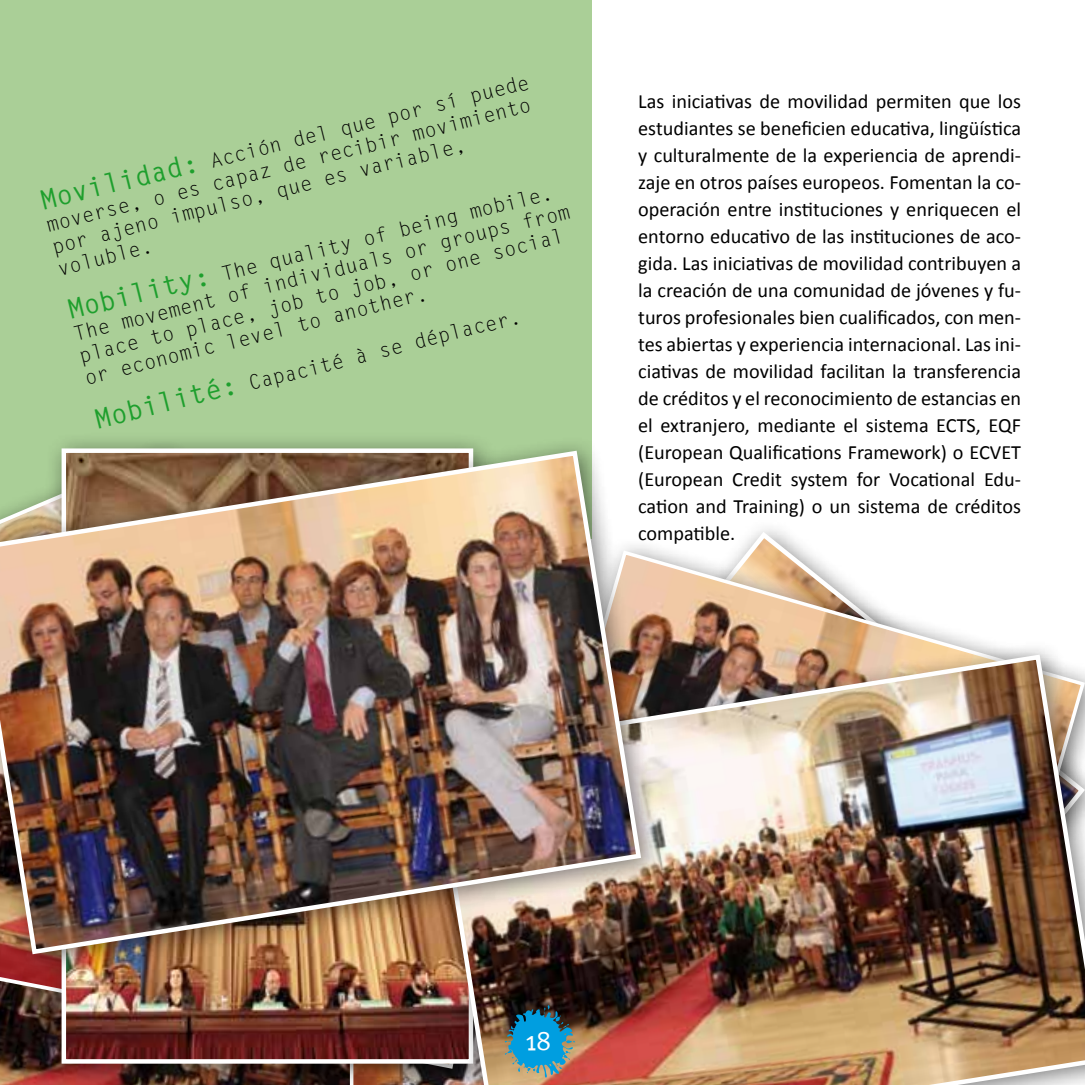
<style>
.page{position:relative;width:1085px;height:1085px;background:#fff}
.page>*{position:absolute;margin:0;border:0;box-sizing:border-box;transform-origin:0 0}
.t1{font:27px "Meta Plus Normal Roman";color:#fff}
.TODO_EL_TEXTO{font:20.25px/27px "Calibri";color:#000;text-align:justify}
.NOMBRES_2{font:20.25px/22.5px "Letter Gothic Std";color:#000}
.s1{font-weight:700;font-size:27px;color:#1e9f2d}
</style>
<div class="page">
<div style="left:0;top:0;width:592px;height:538px;background:#aacf97"></div>
<svg style="left:665px;top:548px;width:302px;height:91px"></svg>
<div style="left:45px;top:431px;width:454px;height:653px;background:#000;opacity:.5"></div>
<img style="left:67px;top:978px;width:348px;height:80px">
<div style="left:415px;top:639px;width:669px;height:445px;background:#000;opacity:.5"></div>
<img style="left:428px;top:652px;width:656px;height:432px">
<div style="left:0;top:435px;width:665px;height:543px;background:#000;opacity:.5"></div>
<img style="left:0;top:448px;width:643px;height:508px">
<img style="left:504px;top:1004px;width:71px;height:73px">
<p class="NOMBRES_2" style="left:39px;top:193px;width:504px;rotate:-14deg"><span class="s1">Movilidad:</span> Acción del que por sí puede moverse, o es capaz de recibir movimiento por ajeno impulso, que es variable, voluble.</p>
<p class="NOMBRES_2" style="left:66px;top:302px;width:512px;rotate:-14deg"><span class="s1">Mobility:</span> The quality of being mobile.<br>The movement of individuals or groups from place to place, job to job, or one social or economic level to another.</p>
<p class="NOMBRES_2" style="left:93px;top:411px;width:439px;rotate:-14deg"><span class="s1">Mobilité:</span> Capacité à se déplacer.</p>
<p class="TODO_EL_TEXTO" style="left:638px;top:87px;width:384px">Las iniciativas de movilidad permiten que los estudiantes se beneficien educativa, lingüística y culturalmente de la experiencia de aprendi&shy;zaje en otros países europeos. Fomentan la co&shy;operación entre instituciones y enriquecen el entorno educativo de las instituciones de aco&shy;gida. Las iniciativas de movilidad contribuyen a la creación de una comunidad de jóvenes y fu&shy;turos profesionales bien cualificados, con men&shy;tes abiertas y experiencia internacional. Las ini&shy;ciativas de movilidad facilitan la transferencia de créditos y el reconocimiento de estancias en el extranjero, mediante el sistema ECTS, EQF (European Qualifications Framework) o ECVET (European Credit system for Vocational Edu&shy;cation and Training) o un sistema de créditos compatible.</p>
<p class="t1" style="left:525px;top:1024px;width:27px">18</p>
</div>
